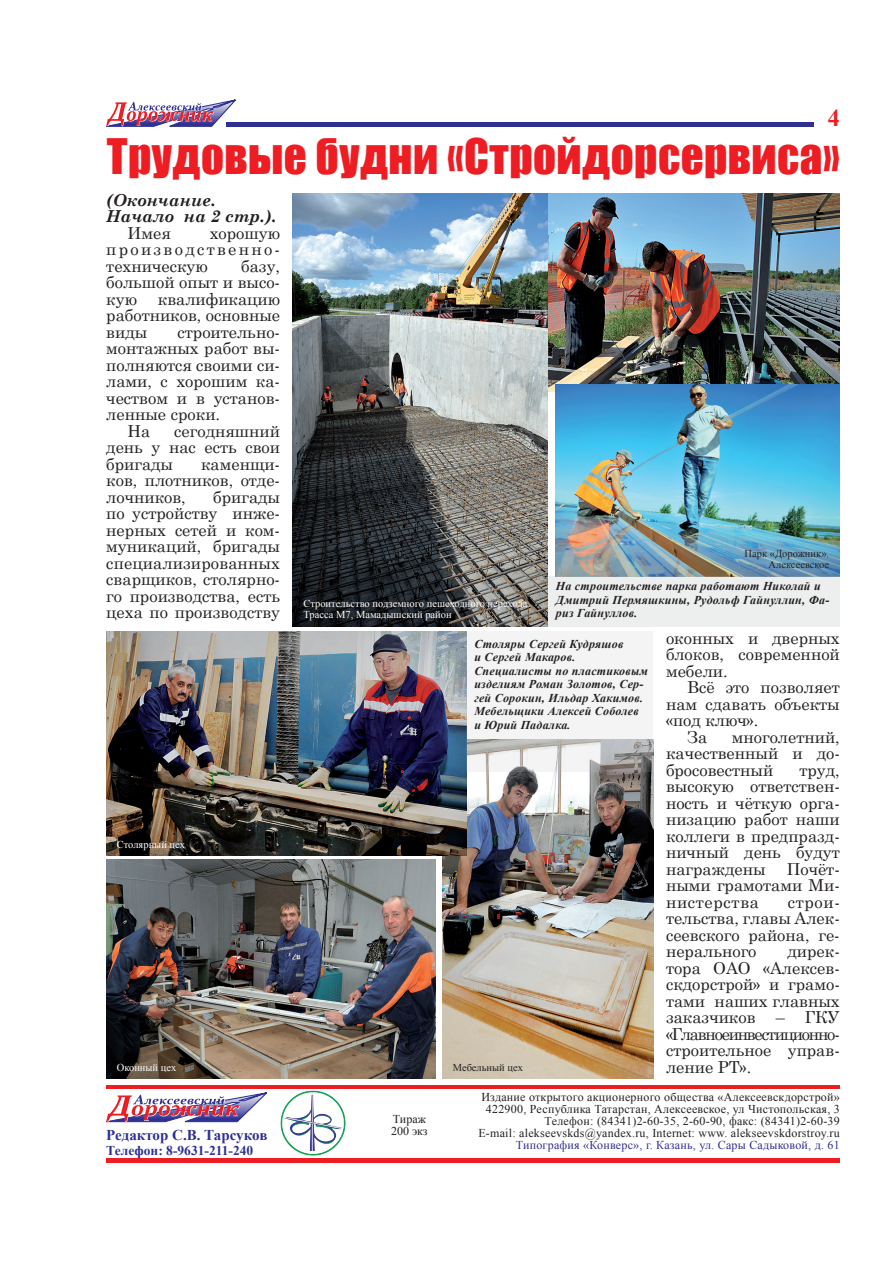
<style>
.page{position:relative;width:893px;height:1263px;background:#fff}
.page>*{position:absolute;margin:0;border:0;box-sizing:border-box;transform-origin:0 0}
.t1{font:45px "Impact";letter-spacing:.01em;color:#ee1d23}
.t2{font:700 24px "Times New Roman";color:#ee1d23}
.t3{font:16.5px/16.5px "Century Schoolbook";color:#231f20;text-align:justify}
.t4{font:italic 700 16.5px/16.5px "Century Schoolbook";color:#231f20}
.t5{font:700 15px "Times New Roman";letter-spacing:-.005em;color:#2e3092}
.t6{font:700 13.5px "Times New Roman";color:#2e3092}
.t7{font:italic 700 12px/13.5px "Times New Roman";letter-spacing:.02em;color:#231f20}
.t8{font:12px/12px "Times New Roman";letter-spacing:.02em;color:#231f20;text-align:right}
.t9{font:12px "Times New Roman";letter-spacing:.02em;color:#2e3092}
.t10{font:12px/12px "Times New Roman";color:#231f20}
.t11{font:10.5px/10.5px "Times New Roman";color:#fff}
.t12{font:10.5px/10.5px "Times New Roman";color:#231f20;text-align:right}
</style>
<div class="page">
<svg style="left:106px;top:1092px;width:161px;height:30px"></svg>
<div style="left:106px;top:1158px;width:734px;height:5px;background:#ee1d23"></div>
<hr style="left:106px;top:1085px;width:734px;height:3px;background:#ee1d23">
<img style="left:280px;top:1090px;width:66px;height:66px">
<img style="left:106px;top:859px;width:329px;height:219px">
<img style="left:442px;top:772px;width:211px;height:306px">
<img style="left:106px;top:631px;width:361px;height:224px">
<img style="left:548px;top:219px;width:292px;height:173px">
<img style="left:293px;top:219px;width:255px;height:408px">
<svg style="left:106px;top:100px;width:734px;height:119px"></svg>
<img style="left:556px;top:385px;width:284px;height:191px">
<div style="left:548px;top:576px;width:292px;height:51px;background:#edeeee"></div>
<svg style="left:467px;top:631px;width:186px;height:141px;fill:#f4f4f5"></svg>
<h2 class="t2" style="left:828px;top:102px;width:13px">4</h2>
<h1 class="t1" style="left:107px;top:121px;width:734px">Трудовые будни «Стройдорсервиса»</h1>
<p class="t4" style="left:106px;top:191px;width:172px">(Окончание.<br>Начало на 2 стр.).</p>
<p class="t3" style="left:128px;top:223px;width:45px">Имея</p>
<p class="t3" style="left:106px;top:223px;width:175px;text-indent:103px">хорошую производственно&shy;техническую</p>
<p class="t3" style="left:106px;top:256px;width:175px;text-indent:135px">базу, большой опыт и высо&shy;кую</p>
<p class="t3" style="left:106px;top:289px;width:175px;text-indent:52px">квалификацию работников, основные виды</p>
<p class="t3" style="left:178px;top:322px;width:104px">строительно-</p>
<p class="t3" style="left:106px;top:338px;width:175px">монтажных работ вы-</p>
<p class="t3" style="left:106px;top:355px;width:175px">полняются своими си-</p>
<p class="t3" style="left:106px;top:371px;width:175px">лами, с хорошим ка-</p>
<p class="t3" style="left:106px;top:388px;width:175px">чеством и в установ-</p>
<p class="t3" style="left:106px;top:404px;width:115px">ленные сроки.</p>
<p class="t3" style="left:128px;top:421px;width:24px">На</p>
<p class="t3" style="left:106px;top:421px;width:175px;text-indent:68px">сегодняшний день у нас есть свои бригады</p>
<p class="t3" style="left:106px;top:454px;width:175px;text-indent:95px">каменщи&shy;ков, плотников, отде&shy;лочников,</p>
<p class="t3" style="left:106px;top:487px;width:175px;text-indent:107px">бригады по устройству инже&shy;нерных сетей и ком&shy;муникаций, бригады специализированных сварщиков, столярно&shy;го производства, есть цеха по производству</p>
<p class="t12" style="left:745px;top:548px;width:86px">Парк «Дорожник».<br>Алексеевское</p>
<p class="t7" style="left:556px;top:579px;width:275px">На строительстве парка работают Николай и<br>Дмитрий Пермяшкины, Рудольф Гайнуллин, Фа&shy;риз Гайнуллов.</p>
<p class="t7" style="left:474px;top:637px;width:175px">Столяры Сергей Кудряшов<br>и Сергей Макаров.<br>Специалисты по пластиковым изделиям Роман Золотов, Сер&shy;гей Сорокин, Ильдар Хакимов.<br>Мебельщики Алексей Соболев и Юрий Падалка.</p>
<p class="t3" style="left:666px;top:628px;width:175px">оконных и дверных блоков, современной мебели.</p>
<p class="t11" style="left:303px;top:598px;width:228px">Строительство подземного пешеходного перехода.<br>Трасса М7, Мамадышский район</p>
<p class="t3" style="left:687px;top:678px;width:154px">Всё это позволяет</p>
<p class="t3" style="left:666px;top:694px;width:175px">нам сдавать объекты</p>
<p class="t3" style="left:666px;top:711px;width:94px">«под ключ».</p>
<p class="t3" style="left:687px;top:727px;width:21px">За</p>
<p class="t3" style="left:666px;top:727px;width:175px;text-indent:66px">многолетний, качественный и до&shy;бросовестный</p>
<p class="t3" style="left:666px;top:760px;width:175px;text-indent:133px">труд, высокую ответствен&shy;ность и чёткую орга&shy;низацию работ наши коллеги в предпразд&shy;ничный день будут награждены</p>
<p class="t11" style="left:117px;top:839px;width:70px">Столярный цех</p>
<p class="t3" style="left:666px;top:859px;width:175px;text-indent:121px">Почёт&shy;ными грамотами Ми&shy;нистерства</p>
<p class="t3" style="left:666px;top:892px;width:175px;text-indent:122px">строи&shy;тельства, главы Алек&shy;сеевского района, ге&shy;нерального</p>
<p class="t3" style="left:666px;top:942px;width:175px;text-indent:121px">дирек&shy;тора ОАО «Алексев&shy;скдорстрой» и грамо&shy;тами наших главных заказчиков – ГКУ «Главное инвестиционно&shy;строительное управ&shy;ление РТ».</p>
<p class="t11" style="left:117px;top:1062px;width:61px">Оконный цех</p>
<p class="t12" style="left:453px;top:1062px;width:72px">Мебельный цех</p>
<p class="t5" style="left:106px;top:1124px;width:163px">Редактор С.В. Тарсуков</p>
<p class="t6" style="left:106px;top:1141px;width:148px">Телефон: 8-9631-211-240</p>
<p class="t10" style="left:391px;top:1113px;width:38px">Тираж<br>200 экз</p>
<p class="t8" style="left:478px;top:1091px;width:363px">Издание открытого акционерного общества «Алексеевскдорстрой» 422900, Республика Татарстан, Алексеевское, ул Чистопольская, 3<br>Телефон: (84341)2-60-35, 2-60-90, факс: (84341)2-60-39<br>E-mail: alekseevskds@yandex.ru, Internet: www. alekseevskdorstroy.ru</p>
<p class="t9" style="left:516px;top:1137px;width:325px">Типография «Конверс», г. Казань, ул. Сары Садыковой, д. 61</p>
</div>
